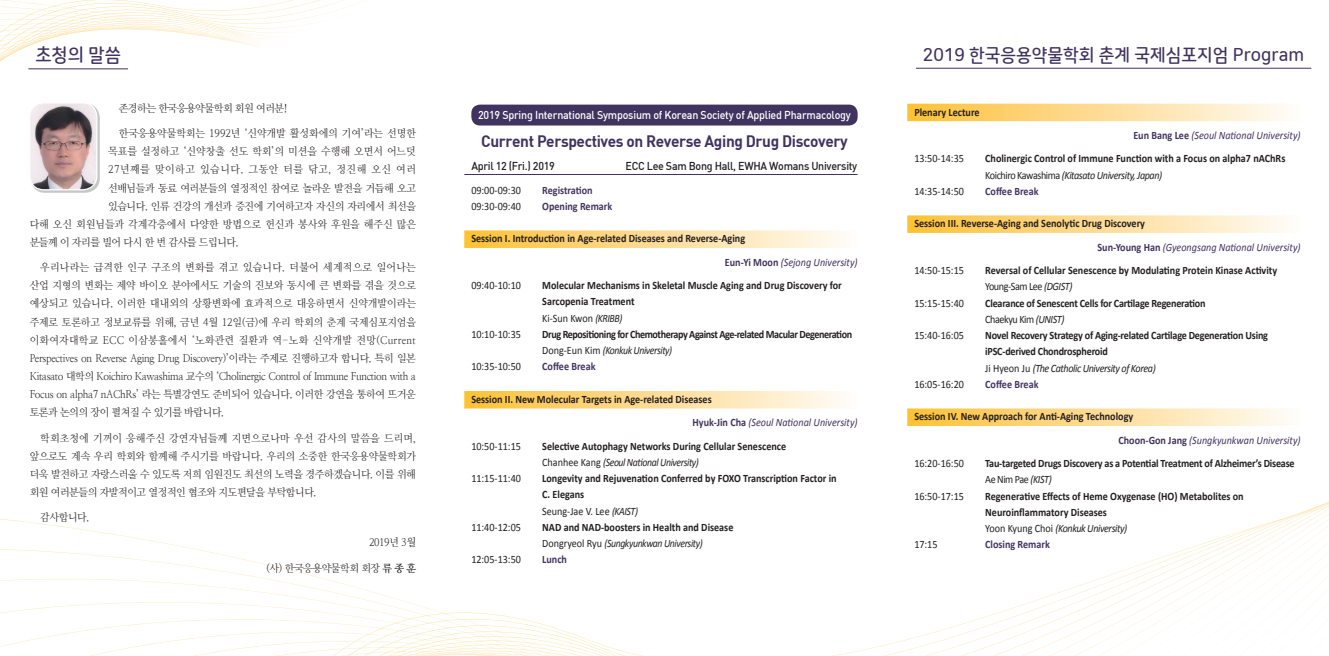
<style>
.page{position:relative;width:1329px;height:656px;background:#fff}
.page>*{position:absolute;margin:0;border:0;box-sizing:border-box;transform-origin:0 0}
.t1{font:18.75px "Nanum Square Round B";color:#41335f;scale:.95 1}
.t2{font:18.12px "Nanum Square Round B";color:#41335f;scale:.95 1}
.t3{font:16.25px "Dinbol";letter-spacing:-.025em;color:#41335f;scale:.95 1}
.t4{font:700 11.25px/16.2px "Calibri";color:#231f20;scale:.9 1}
.t5{font:11.25px "Calibri";color:#231f20;scale:.9 1}
.t6{font:700 11.25px "Calibri";letter-spacing:-.02em;color:#231f20;scale:.9 1}
.t7{font:italic 11.25px "Calibri";color:#41335f;scale:.9 1}
.t8{font:italic 11.25px "Calibri";letter-spacing:-.04em;color:#231f20;scale:.9 1}
.t9{font:italic 11.25px "Calibri";letter-spacing:-.04em;color:#231f20;scale:.87 1}
.t10{font:700 11.25px "Calibri";color:#41335f;scale:.9 1}
.t11{font:700 11.25px "Calibri";letter-spacing:-.04em;color:#231f20;scale:.9 1}
.t12{font:11.25px "Dinmed";letter-spacing:-.02em;color:#fff;scale:.95 1}
.t13{font:11.25px "Dinmed";letter-spacing:-.025em;color:#231f20;scale:.95 1}
.t14{font:11.25px "Calibri";letter-spacing:-.04em;color:#231f20;scale:.9 1}
.t15{font:10.62px/18.1px "Nanum Myeongjo";letter-spacing:-.035em;color:#231f20;text-align:justify;scale:.95 1}
.t16{font:10.62px "Nanum Myeongjo";color:#231f20;scale:.95 1}
.t17{font:10.62px "Nanum Myeongjo";letter-spacing:.005em;color:#231f20;scale:.95 1}
.t18{font:10.62px "Nanum Myeongjo";letter-spacing:.055em;color:#231f20;scale:.95 1}
.s1{font-weight:700}
.s2{font-weight:700;font-style:normal}
.s3{font-style:italic}
.s4{font-style:normal}
</style>
<div class="page">
<svg style="left:151px;top:502px;width:1178px;height:154px"></svg>
<svg style="left:0;top:0;width:366px;height:70px"></svg>
<div style="left:31px;top:104px;width:68px;height:88px;background:#231f20;opacity:.25"></div>
<img style="left:31px;top:104px;width:66px;height:86px">
<div style="left:29px;top:102px;width:68px;height:88px;border:1px solid #fff;border-radius:14px"></div>
<hr style="left:28px;top:68px;width:100px;height:1px;background:#41335f">
<hr style="left:916px;top:68px;width:395px;height:1px;background:#41335f">
<div style="left:907px;top:104px;width:393px;height:17px;background:linear-gradient(to right,#fec036,#fefcfa)"></div>
<div style="left:907px;top:215px;width:393px;height:18px;background:linear-gradient(to right,#fec036,#fefcfa)"></div>
<div style="left:907px;top:408px;width:393px;height:18px;background:linear-gradient(to right,#fec036,#fefcfa)"></div>
<div style="left:471px;top:105px;width:386px;height:20px;background:#41335f;border-radius:9px"></div>
<div style="left:464px;top:230px;width:393px;height:18px;background:linear-gradient(to right,#fec036,#fefcfa)"></div>
<div style="left:464px;top:391px;width:393px;height:17px;background:linear-gradient(to right,#fec036,#fefcfa)"></div>
<hr style="left:464px;top:174px;width:393px;height:1px;background:#41335f">
<p class="t1" style="left:35px;top:44px;width:91px">초청의 말씀</p>
<p class="t2" style="left:923px;top:45px;width:403px">2019 한국응용약물학회 춘계 국제심포지엄 Program</p>
<p class="t15" style="left:119px;top:99px;width:179px">존경하는 한국응용약물학회 회원 여러분!</p>
<p class="t16" style="left:119px;top:127px;width:314px">한국응용약물학회는 1992년 ‘신약개발 활성화에의 기여’라는 선명한</p>
<p class="t17" style="left:108px;top:145px;width:325px">목표를 설정하고 ‘신약창출 선도 학회’의 미션을 수행해 오면서 어느덧</p>
<p class="t18" style="left:108px;top:163px;width:326px">27년째를 맞이하고 있습니다. 그동안 터를 닦고, 정진해 오신 여러</p>
<p class="t15" style="left:108px;top:179px;width:326px">선배님들과 동료 여러분들의 열정적인 참여로 놀라운 발전을 거듭해 오고</p>
<p class="t15" style="left:108px;top:197px;width:325px">있습니다. 인류 건강의 개선과 증진에 기여하고자 자신의 자리에서 최선을</p>
<p class="t16" style="left:30px;top:218px;width:408px">다해 오신 회원님들과 각계각층에서 다양한 방법으로 헌신과 봉사와 후원을 해주신 많은</p>
<p class="t15" style="left:30px;top:233px;width:221px">분들께 이 자리를 빌어 다시 한 번 감사를 드립니다.</p>
<p class="t15" style="left:30px;top:258px;width:408px;text-indent:11px">우리나라는 급격한 인구 구조의 변화를 겪고 있습니다. 더불어 세계적으로 일어나는 산업 지형의 변화는 제약 바이오 분야에서도 기술의 진보와 동시에 큰 변화를 겪을 것으로 예상되고 있습니다. 이러한 대내외의 상황변화에 효과적으로 대응하면서 신약개발이라는 주제로 토론하고 정보교류를 위해, 금년 4월 12일(금)에 우리 학회의 춘계 국제심포지엄을 이화여자대학교 ECC 이삼봉홀에서 ‘노화관련 질환과 역-노화 신약개발 전망(Current Perspectives on Reverse Aging Drug Discovery)’이라는 주제로 진행하고자 합니다. 특히 일본 Kitasato 대학의 Koichiro Kawashima 교수의 ‘Cholinergic Control of Immune Function with a Focus on alpha7 nAChRs’ 라는 특별강연도 준비되어 있습니다. 이러한 강연을 통하여 뜨거운 토론과 논의의 장이 펼쳐질 수 있기를 바랍니다.</p>
<p class="t15" style="left:30px;top:428px;width:408px;text-indent:11px">학회초청에 기꺼이 응해주신 강연자님들께 지면으로나마 우선 감사의 말씀을 드리며, 앞으로도 계속 우리 학회와 함께해 주시기를 바랍니다. 우리의 소중한 한국응용약물학회가 더욱 발전하고 자랑스러울 수 있도록 저희 임원진도 최선의 노력을 경주하겠습니다. 이를 위해 회원 여러분들의 자발적이고 열정적인 협조와 지도편달을 부탁합니다.</p>
<p class="t15" style="left:40px;top:508px;width:53px">감사합니다.</p>
<p class="t15" style="left:369px;top:533px;width:51px">2019년 3월</p>
<p class="t15" style="left:266px;top:558px;width:159px">(사) 한국응용약물학회 회장 <span class="s1">류 종 훈</span></p>
<p class="t12" style="left:478px;top:108px;width:394px">2019 Spring International Symposium of Korean Society of Applied Pharmacology</p>
<p class="t3" style="left:481px;top:130px;width:387px">Current Perspectives on Reverse Aging Drug Discovery</p>
<p class="t13" style="left:471px;top:159px;width:89px">April 12 (Fri.) 2019</p>
<p class="t13" style="left:625px;top:159px;width:245px">ECC Lee Sam Bong Hall, EWHA Womans University</p>
<p class="t5" style="left:471px;top:183px;width:57px">09:00-09:30</p>
<p class="t10" style="left:542px;top:183px;width:58px">Registration</p>
<p class="t5" style="left:471px;top:199px;width:57px">09:30-09:40</p>
<p class="t10" style="left:542px;top:199px;width:79px">Opening Remark</p>
<p class="t4" style="left:471px;top:230px;width:306px">Session I. Introduction in Age-related Diseases and Reverse-Aging</p>
<p class="t7" style="left:725px;top:254px;width:149px"><span class="s2">Eun-Yi Moon</span> (Sejong University)</p>
<p class="t5" style="left:471px;top:278px;width:57px">09:40-10:10</p>
<p class="t4" style="left:542px;top:277px;width:334px">Molecular Mechanisms in Skeletal Muscle Aging and Drug Discovery for<br>Sarcopenia Treatment</p>
<p class="t5" style="left:542px;top:311px;width:91px">Ki-Sun Kwon <span class="s3">(KRIBB)</span></p>
<p class="t5" style="left:471px;top:327px;width:57px">10:10-10:35</p>
<p class="t11" style="left:542px;top:327px;width:346px">Drug Repositioning for Chemotherapy Against Age-related Macular Degeneration</p>
<p class="t9" style="left:542px;top:342px;width:151px"><span class="s4">Dong-Eun Kim</span> (Konkuk University)</p>
<p class="t5" style="left:471px;top:359px;width:57px">10:35-10:50</p>
<p class="t10" style="left:542px;top:359px;width:61px">Coffee Break</p>
<p class="t4" style="left:471px;top:391px;width:269px">Session II. New Molecular Targets in Age-related Diseases</p>
<p class="t7" style="left:692px;top:415px;width:185px"><span class="s2">Hyuk-Jin Cha</span> (Seoul National University)</p>
<p class="t5" style="left:471px;top:438px;width:57px">10:50-11:15</p>
<p class="t4" style="left:542px;top:437px;width:273px">Selective Autophagy Networks During Cellular Senescence</p>
<p class="t9" style="left:542px;top:454px;width:182px"><span class="s4">Chanhee Kang</span> (Seoul National University)</p>
<p class="t5" style="left:471px;top:471px;width:57px">11:15-11:40</p>
<p class="t4" style="left:542px;top:470px;width:329px">Longevity and Rejuvenation Conferred by FOXO Transcription Factor in</p>
<p class="t4" style="left:542px;top:486px;width:48px">C. Elegans</p>
<p class="t5" style="left:542px;top:503px;width:108px">Seung-Jae V. Lee <span class="s3">(KAIST)</span></p>
<p class="t5" style="left:471px;top:520px;width:57px">11:40-12:05</p>
<p class="t4" style="left:542px;top:519px;width:214px">NAD and NAD-boosters in Health and Disease</p>
<p class="t9" style="left:542px;top:535px;width:186px"><span class="s4">Dongryeol Ryu</span> (Sungkyunkwan University)</p>
<p class="t5" style="left:471px;top:552px;width:57px">12:05-13:50</p>
<p class="t10" style="left:542px;top:552px;width:29px">Lunch</p>
<p class="t4" style="left:914px;top:104px;width:74px">Plenary Lecture</p>
<p class="t7" style="left:1133px;top:127px;width:187px"><span class="s2">Eun Bang Lee</span> (Seoul National University)</p>
<p class="t5" style="left:914px;top:151px;width:57px">13:50-14:35</p>
<p class="t4" style="left:985px;top:150px;width:335px">Cholinergic Control of Immune Function with a Focus on alpha7 nAChRs</p>
<p class="t8" style="left:985px;top:167px;width:198px"><span class="s4">Koichiro Kawashima</span> (Kitasato University, Japan)</p>
<p class="t5" style="left:914px;top:184px;width:57px">14:35-14:50</p>
<p class="t10" style="left:985px;top:184px;width:61px">Coffee Break</p>
<p class="t4" style="left:914px;top:215px;width:258px">Session III. Reverse-Aging and Senolytic Drug Discovery</p>
<p class="t7" style="left:1097px;top:239px;width:227px"><span class="s2">Sun-Young Han</span> (Gyeongsang National University)</p>
<p class="t5" style="left:914px;top:263px;width:57px">14:50-15:15</p>
<p class="t4" style="left:985px;top:262px;width:326px">Reversal of Cellular Senescence by Modulating Protein Kinase Activity</p>
<p class="t14" style="left:985px;top:279px;width:98px">Young-Sam Lee <span class="s3">(DGIST)</span></p>
<p class="t5" style="left:914px;top:295px;width:57px">15:15-15:40</p>
<p class="t6" style="left:985px;top:295px;width:246px">Clearance of Senescent Cells for Cartilage Regeneration</p>
<p class="t14" style="left:985px;top:312px;width:90px">Chaekyu Kim <span class="s3">(UNIST)</span></p>
<p class="t5" style="left:914px;top:328px;width:57px">15:40-16:05</p>
<p class="t6" style="left:985px;top:328px;width:316px">Novel Recovery Strategy of Aging-related Cartilage Degeneration Using</p>
<p class="t6" style="left:985px;top:344px;width:138px">iPSC-derived Chondrospheroid</p>
<p class="t8" style="left:985px;top:360px;width:191px"><span class="s4">Ji Hyeon Ju</span> (The Catholic University of Korea)</p>
<p class="t5" style="left:914px;top:377px;width:57px">16:05-16:20</p>
<p class="t10" style="left:985px;top:377px;width:61px">Coffee Break</p>
<p class="t4" style="left:914px;top:408px;width:245px">Session IV. New Approach for Anti-Aging Technology</p>
<p class="t7" style="left:1118px;top:432px;width:204px"><span class="s2">Choon-Gon Jang</span> (Sungkyunkwan University)</p>
<p class="t5" style="left:914px;top:456px;width:57px">16:20-16:50</p>
<p class="t6" style="left:985px;top:456px;width:345px">Tau-targeted Drugs Discovery as a Potential Treatment of Alzheimer’s Disease</p>
<p class="t5" style="left:985px;top:472px;width:75px">Ae Nim Pae <span class="s3">(KIST)</span></p>
<p class="t5" style="left:914px;top:488px;width:57px">16:50-17:15</p>
<p class="t4" style="left:985px;top:487px;width:289px">Regenerative Effects of Heme Oxygenase (HO) Metabolites on</p>
<p class="t4" style="left:985px;top:504px;width:137px">Neuroinflammatory Diseases</p>
<p class="t8" style="left:985px;top:520px;width:159px"><span class="s4">Yoon Kyung Choi</span> (Konkuk University)</p>
<p class="t5" style="left:914px;top:537px;width:27px">17:15</p>
<p class="t10" style="left:985px;top:537px;width:73px">Closing Remark</p>
</div>
